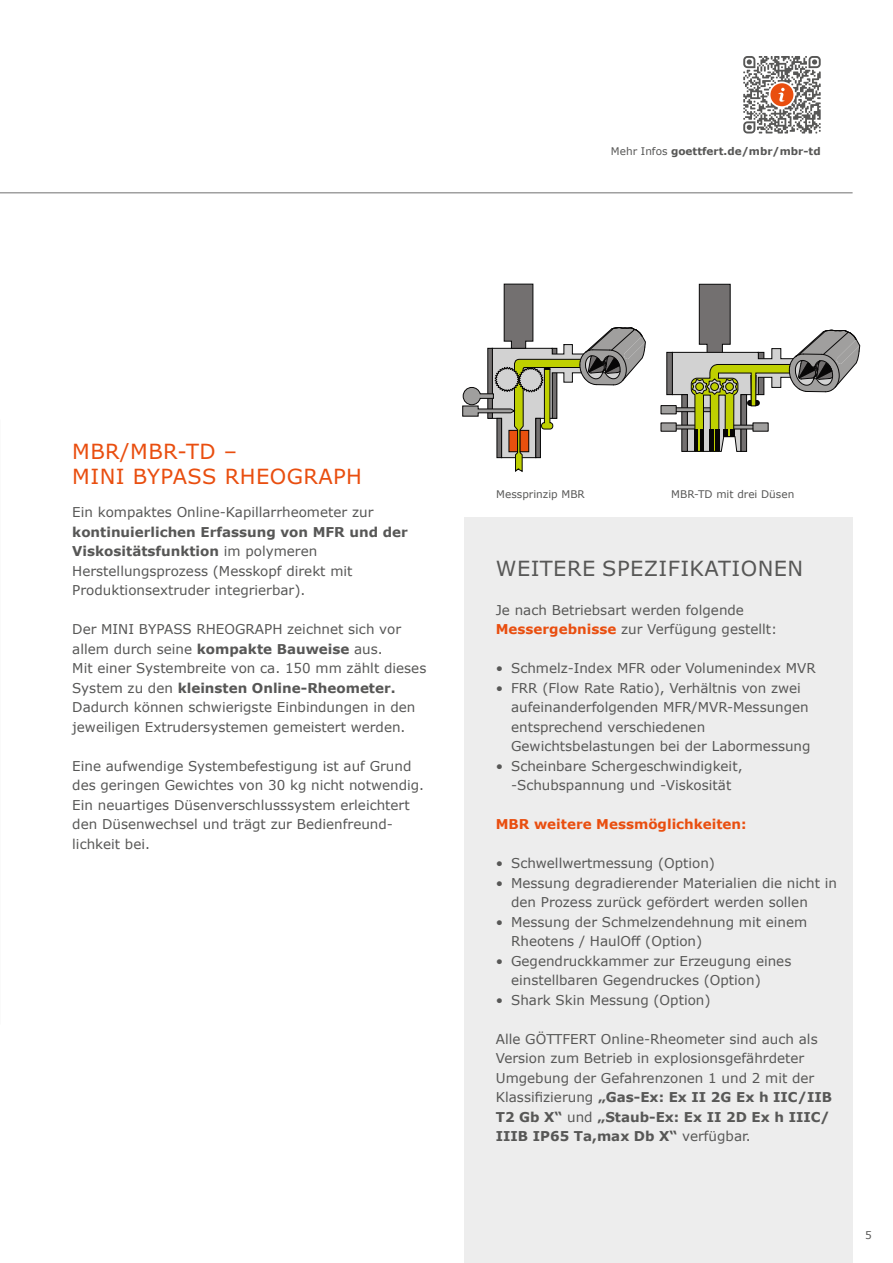
<style>
.page{position:relative;width:893px;height:1263px;background:#fff}
.page>*{position:absolute;margin:0;border:0;box-sizing:border-box;transform-origin:0 0}
.t1{font:21px/25.2px "Verdana Pro";letter-spacing:.02em;color:#e94e0f}
.t2{font:21px "Verdana Pro";letter-spacing:.02em;color:#575756}
.t3{font:13.5px/19.5px "Verdana";color:#575756}
.t4{font:700 13.5px "Verdana";color:#e94e0f}
.t5{font:10.5px "Verdana";color:#575756}
.t6{font:700 10.5px "Verdana";color:#575756}
.s1{font-weight:400}
.s2{font-weight:700}
.s3{font-weight:700;color:#e94e0f}
</style>
<div class="page">
<div style="left:464px;top:517px;width:389px;height:746px;background:#ededed"></div>
<svg style="left:463px;top:284px;width:183px;height:188px"></svg>
<svg style="left:661px;top:284px;width:199px;height:167px"></svg>
<svg style="left:743px;top:56px;width:78px;height:77px"></svg>
<hr style="left:0;top:192px;width:853px;height:1px;background:#706f6f">
<p class="t6" style="left:611px;top:143px;width:211px"><span class="s1">Mehr Infos</span> goettfert.de/mbr/mbr-td</p>
<h1 class="t1" style="left:72px;top:439px;width:291px">MBR/MBR-TD –<br>MINI BYPASS RHEOGRAPH</h1>
<p class="t3" style="left:72px;top:502px;width:303px">Ein kompaktes Online-Kapillarrheometer zur</p>
<p class="t3" style="left:72px;top:522px;width:337px"><span class="s2">kontinuierlichen Erfassung von MFR und der Viskositätsfunktion</span> im polymeren Herstellungsprozess (Messkopf direkt mit Produktionsextruder integrierbar).</p>
<p class="t3" style="left:72px;top:619px;width:356px">Der MINI BYPASS RHEOGRAPH zeichnet sich vor allem durch seine <span class="s2">kompakte Bauweise</span> aus.<br>Mit einer Systembreite von ca. 150 mm zählt dieses System zu den <span class="s2">kleinsten Online-Rheometer.<br></span>Dadurch können schwierigste Einbindungen in den jeweiligen Extrudersystemen gemeistert werden.</p>
<p class="t3" style="left:72px;top:756px;width:353px">Eine aufwendige Systembefestigung ist auf Grund des geringen Gewichtes von 30 kg nicht notwendig.<br>Ein neuartiges Düsenverschlusssystem erleichtert den Düsenwechsel und trägt zur Bedienfreund&shy;lichkeit bei.</p>
<p class="t5" style="left:496px;top:486px;width:90px">Messprinzip MBR</p>
<p class="t5" style="left:671px;top:486px;width:124px">MBR-TD mit drei Düsen</p>
<h1 class="t2" style="left:496px;top:555px;width:309px">WEITERE SPEZIFIKATIONEN</h1>
<p class="t3" style="left:496px;top:600px;width:283px">Je nach Betriebsart werden folgende<br><span class="s3">Messergebnisse</span> zur Verfügung gestellt:</p>
<p class="t3" style="left:496px;top:658px;width:321px">• Schmelz-Index MFR oder Volumenindex MVR</p>
<p class="t3" style="left:511px;top:678px;width:301px;text-indent:-15px">• FRR (Flow Rate Ratio), Verhältnis von zwei aufeinanderfolgenden MFR/MVR-Messungen entsprechend verschiedenen Gewichtsbelastungen bei der Labormessung</p>
<p class="t3" style="left:496px;top:756px;width:248px;text-align:center">• Scheinbare Schergeschwindigkeit, -Schubspannung und -Viskosität</p>
<p class="t4" style="left:496px;top:815px;width:252px">MBR weitere Messmöglichkeiten:</p>
<p class="t3" style="left:496px;top:853px;width:221px">• Schwellwertmessung (Option)</p>
<p class="t3" style="left:511px;top:873px;width:327px;text-indent:-15px">• Messung degradierender Materialien die nicht in den Prozess zurück gefördert werden sollen</p>
<p class="t3" style="left:511px;top:912px;width:298px;text-indent:-15px">• Messung der Schmelzendehnung mit einem<br>Rheotens / HaulOff (Option)</p>
<p class="t3" style="left:511px;top:951px;width:282px;text-indent:-15px">• Gegendruckkammer zur Erzeugung eines einstellbaren Gegendruckes (Option)</p>
<p class="t3" style="left:496px;top:990px;width:216px">• Shark Skin Messung (Option)</p>
<p class="t3" style="left:496px;top:1029px;width:338px">Alle GÖTTFERT Online-Rheometer sind auch als Version zum Betrieb in explosionsgefährdeter Umgebung der Gefahrenzonen 1 und 2 mit der Klassifizierung <span class="s2">„Gas-Ex: Ex II 2G Ex h IIC/IIB T2 Gb X“</span> und <span class="s2">„Staub-Ex: Ex II 2D Ex h IIIC/ IIIB IP65 Ta,max Db X“</span> verfügbar.</p>
<p class="t5" style="left:865px;top:1228px;width:8px">5</p>
</div>
